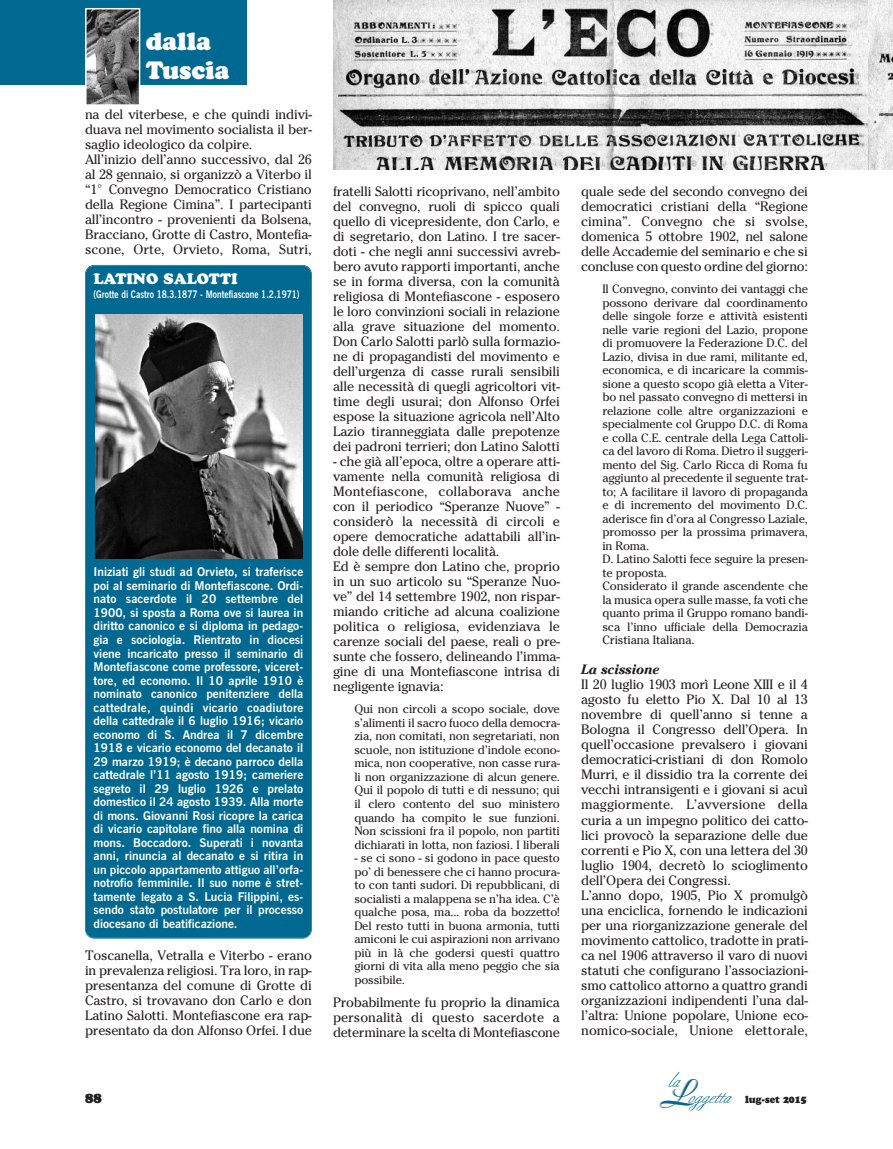
<style>
.page{position:relative;width:893px;height:1149px;background:#fff}
.page>*{position:absolute;margin:0;border:0;box-sizing:border-box;transform-origin:0 0}
.t1{font:900 24px/28.8px "Cooper BT";color:#fff}
.t2{font:19.2px "Berthold Script";color:#006991}
.t3{font:900 15px "Cooper";color:#fff}
.t4{font:13.5px/15px "Cheltenham";letter-spacing:-.015em;color:#231f20;text-align:justify}
.t5{font:italic 700 13.5px "Cheltenham";letter-spacing:-.015em;color:#231f20}
.t6{font:900 13.5px "Cooper BT";color:#231f20}
.t7{font:12px/13.5px "Cheltenham";letter-spacing:-.015em;color:#231f20;text-align:justify}
.t8{font:700 12px/13.5px "News Gothic BT";color:#fff;text-align:justify}
.t9{font:700 10.5px "News Gothic BT";color:#fff;scale:.8 1}
.t10{font:900 9.9px "Cooper BT";color:#231f20;scale:.95 1}
.s1{font-family:"Boulevard";font-size:35.85px;color:#a8a9ad}
</style>
<div class="page">
<div style="left:0;top:0;width:247px;height:85px;background:#006991"></div>
<img style="left:88px;top:11px;width:49px;height:92px">
<div style="left:85px;top:8px;width:55px;height:98px;border:2px solid #fff"></div>
<div style="left:86px;top:265px;width:225px;height:672px;background:#006991;border-radius:9px"></div>
<div style="left:85px;top:265px;width:227px;height:673px;border:2px solid #006991;border-radius:9px"></div>
<img style="left:95px;top:314px;width:208px;height:244px">
<img style="left:333px;top:0;width:536px;height:170px">
<svg style="left:869px;top:0;width:24px;height:170px;fill:#e7e7e7"></svg>
<h1 class="t1" style="left:146px;top:29px;width:85px">dalla<br>Tuscia</h1>
<p class="t4" style="left:85px;top:107px;width:228px;text-align:left">na del viterbese, e che quindi indivi&shy;duava nel movimento socialista il ber&shy;saglio ideologico da colpire.<br>All’inizio dell’anno successivo, dal 26 al 28 gennaio, si organizzò a Viterbo il “1° Convegno Democratico Cristiano della Regione Cimina”. I partecipanti all’incontro - provenienti da Bolsena, Bracciano, Grotte di Castro, Montefia&shy;scone, Orte, Orvieto, Roma, Sutri,</p>
<p class="t3" style="left:94px;top:270px;width:146px">LATINO SALOTTI</p>
<p class="t9" style="left:94px;top:290px;width:259px">(Grotte di Castro 18.3.1877 - Montefiascone 1.2.1971)</p>
<p class="t8" style="left:94px;top:566px;width:211px">Iniziati gli studi ad Orvieto, si traferisce poi al seminario di Montefiascone. Ordi&shy;nato sacerdote il 20 settembre del 1900, si sposta a Roma ove si laurea in diritto canonico e si diploma in pedago&shy;gia e sociologia. Rientrato in diocesi viene incaricato presso il seminario di Montefiascone come professore, viceret&shy;tore, ed economo. Il 10 aprile 1910 è nominato canonico penitenziere della cattedrale, quindi vicario coadiutore della cattedrale il 6 luglio 1916; vicario economo di S. Andrea il 7 dicembre 1918 e vicario economo del decanato il 29 marzo 1919; è decano parroco della cattedrale l’11 agosto 1919; cameriere segreto il 29 luglio 1926 e prelato domestico il 24 agosto 1939. Alla morte di mons. Giovanni Rosi ricopre la carica di vicario capitolare fino alla nomina di mons. Boccadoro. Superati i novanta anni, rinuncia al decanato e si ritira in un piccolo appartamento attiguo all’orfa&shy;notrofio femminile. Il suo nome è stret&shy;tamente legato a S. Lucia Filippini, es&shy;sendo stato postulatore per il processo diocesano di beatificazione.</p>
<p class="t4" style="left:85px;top:947px;width:228px">Toscanella, Vetralla e Viterbo - erano in prevalenza religiosi. Tra loro, in rap&shy;presentanza del comune di Grotte di Castro, si trovavano don Carlo e don Latino Salotti. Montefiascone era rap&shy;presentato da don Alfonso Orfei. I due</p>
<p class="t6" style="left:85px;top:1093px;width:18px">88</p>
<p class="t4" style="left:333px;top:184px;width:228px">fratelli Salotti ricoprivano, nell’ambito del convegno, ruoli di spicco quali quello di vicepresidente, don Carlo, e di segretario, don Latino. I tre sacer&shy;doti - che negli anni successivi avreb&shy;bero avuto rapporti importanti, anche se in forma diversa, con la comunità religiosa di Montefiascone - esposero le loro convinzioni sociali in relazione alla grave situazione del momento.<br>Don Carlo Salotti parlò sulla formazio&shy;ne di propagandisti del movimento e dell’urgenza di casse rurali sensibili alle necessità di quegli agricoltori vit&shy;time degli usurai; don Alfonso Orfei espose la situazione agricola nell’Alto Lazio tiranneggiata dalle prepotenze dei padroni terrieri; don Latino Salotti</p>
<p class="t4" style="left:333px;top:454px;width:228px;text-align:left">- che già all’epoca, oltre a operare atti&shy;vamente nella comunità religiosa di Montefiascone, collaborava anche con il periodico “Speranze Nuove” - considerò la necessità di circoli e opere democratiche adattabili all’in&shy;dole delle differenti località.<br>Ed è sempre don Latino che, proprio in un suo articolo su “Speranze Nuo&shy;ve” del 14 settembre 1902, non rispar&shy;miando critiche ad alcuna coalizione politica o religiosa, evidenziava le carenze sociali del paese, reali o pre&shy;sunte che fossero, delineando l’imma&shy;gine di una Montefiascone intrisa di negligente ignavia:</p>
<p class="t7" style="left:354px;top:702px;width:207px">Qui non circoli a scopo sociale, dove s’alimenti il sacro fuoco della democra&shy;zia, non comitati, non segretariati, non scuole, non istituzione d’indole econo&shy;mica, non cooperative, non casse rura&shy;li non organizzazione di alcun genere.<br>Qui il popolo di tutti e di nessuno; qui il clero contento del suo ministero quando ha compito le sue funzioni.<br>Non scissioni fra il popolo, non partiti dichiarati in lotta, non faziosi. I liberali</p>
<p class="t7" style="left:354px;top:850px;width:207px">- se ci sono - si godono in pace questo po’ di benessere che ci hanno procura&shy;to con tanti sudori. Di repubblicani, di socialisti a malappena se n’ha idea. C’è qualche posa, ma... roba da bozzetto!<br>Del resto tutti in buona armonia, tutti amiconi le cui aspirazioni non arrivano più in là che godersi questi quattro giorni di vita alla meno peggio che sia possibile.</p>
<p class="t4" style="left:333px;top:994px;width:228px">Probabilmente fu proprio la dinamica personalità di questo sacerdote a determinare la scelta di Montefiascone</p>
<p class="t4" style="left:581px;top:184px;width:228px">quale sede del secondo convegno dei democratici cristiani della “Regione cimina”. Convegno che si svolse, domenica 5 ottobre 1902, nel salone delle Accademie del seminario e che si concluse con questo ordine del giorno:</p>
<p class="t7" style="left:602px;top:282px;width:207px;text-align:left">Il Convegno, convinto dei vantaggi che possono derivare dal coordinamento delle singole forze e attività esistenti nelle varie regioni del Lazio, propone di promuovere la Federazione D.C. del Lazio, divisa in due rami, militante ed, economica, e di incaricare la commis&shy;sione a questo scopo già eletta a Viter&shy;bo nel passato convegno di mettersi in relazione colle altre organizzazioni e specialmente col Gruppo D.C. di Roma e colla C.E. centrale della Lega Cattoli&shy;ca del lavoro di Roma. Dietro il suggeri&shy;mento del Sig. Carlo Ricca di Roma fu aggiunto al precedente il seguente trat&shy;to; A facilitare il lavoro di propaganda e di incremento del movimento D.C. aderisce fin d’ora al Congresso Laziale, promosso per la prossima primavera, in Roma.<br>D. Latino Salotti fece seguire la presen&shy;te proposta.<br>Considerato il grande ascendente che la musica opera sulle masse, fa voti che quanto prima il Gruppo romano bandi&shy;sca l’inno ufficiale della Democrazia Cristiana Italiana.</p>
<p class="t5" style="left:581px;top:661px;width:80px">La scissione</p>
<p class="t4" style="left:581px;top:677px;width:228px;text-align:left">Il 20 luglio 1903 morì Leone XIII e il 4 agosto fu eletto Pio X. Dal 10 al 13 novembre di quell’anno si tenne a Bologna il Congresso dell’Opera. In quell’occasione prevalsero i giovani democratici-cristiani di don Romolo Murri, e il dissidio tra la corrente dei vecchi intransigenti e i giovani si acuì maggiormente. L’avversione della curia a un impegno politico dei catto&shy;lici provocò la separazione delle due correnti e Pio X, con una lettera del 30 luglio 1904, decretò lo scioglimento dell’Opera dei Congressi.<br>L’anno dopo, 1905, Pio X promulgò una enciclica, fornendo le indicazioni per una riorganizzazione generale del movimento cattolico, tradotte in prati&shy;ca nel 1906 attraverso il varo di nuovi statuti che configurano l’associazioni&shy;smo cattolico attorno a quattro grandi organizzazioni indipendenti l’una dal&shy;l’altra: Unione popolare, Unione eco&shy;nomico-sociale, Unione elettorale,</p>
<h2 class="t2" style="left:667px;top:1071px;width:13px">la</h2>
<h2 class="t2" style="left:658px;top:1087px;width:73px"><span class="s1">L</span>oggetta</h2>
<p class="t10" style="left:745px;top:1095px;width:66px">lug-set 2015</p>
</div>
